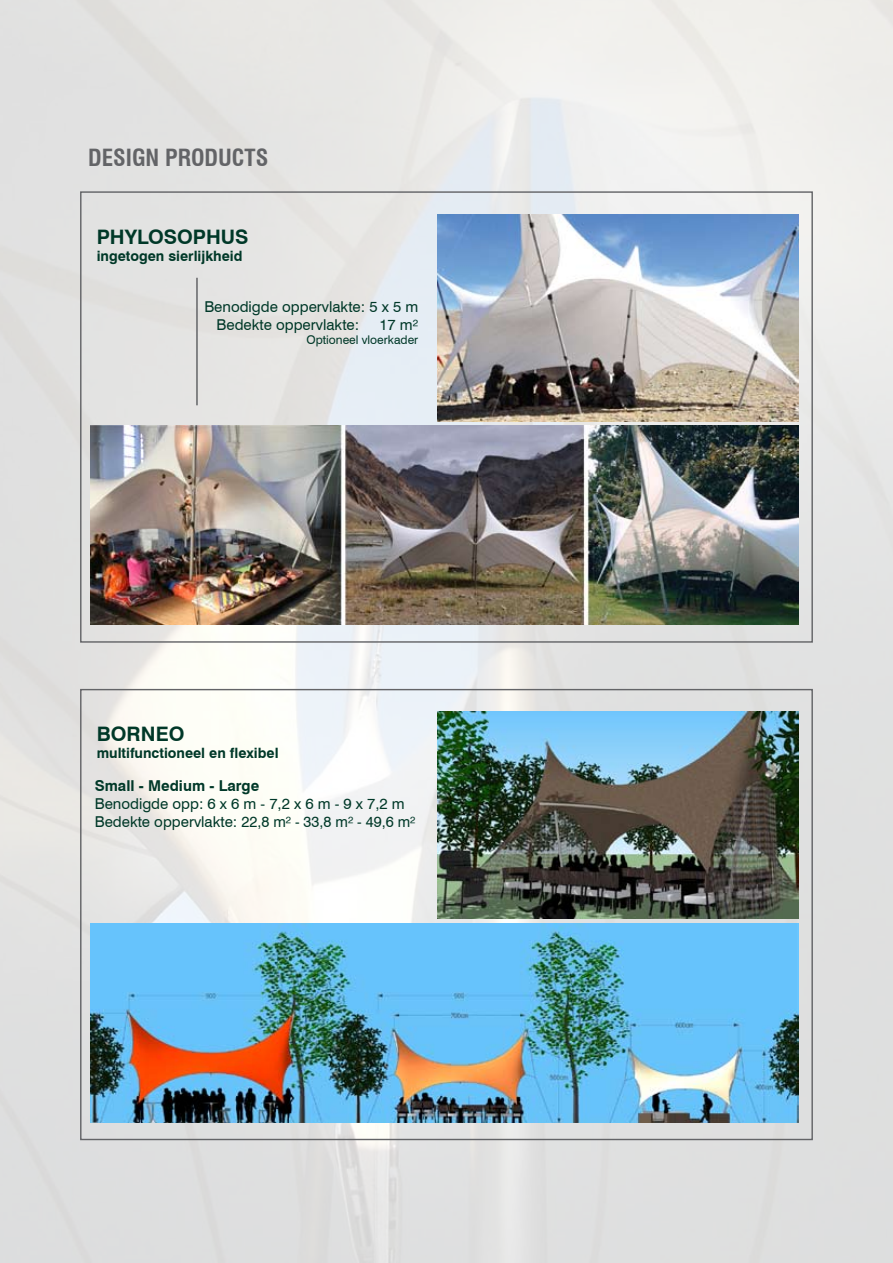
<style>
.page{position:relative;width:893px;height:1263px;background:#fff}
.page>*{position:absolute;margin:0;border:0;box-sizing:border-box;transform-origin:0 0}
.t1{font:700 condensed 23.1px "Swiss 721 BT";color:#636467}
.t2{font:700 19.95px "Swiss 721 BT";color:#003828}
.t3{font:15px/18px "Swiss 721 BT";color:#003828}
.t4{font:700 15px "Swiss 721 BT";color:#003828}
.t5{font:700 14.25px "Swiss 721 BT";color:#003828}
.t6{font:12px "Swiss 721 BT";color:#003828}
</style>
<div class="page">
<img style="left:0;top:0;width:893px;height:1263px">
<img style="left:437px;top:214px;width:362px;height:207px">
<img style="left:90px;top:426px;width:709px;height:199px">
<hr style="left:196px;top:278px;width:2px;height:127px;background:#636467">
<img style="left:437px;top:712px;width:362px;height:207px">
<img style="left:90px;top:923px;width:709px;height:199px">
<h1 class="t1" style="left:88px;top:144px;width:182px">DESIGN PRODUCTS</h1>
<h2 class="t2" style="left:97px;top:224px;width:153px">PHYLOSOPHUS</h2>
<p class="t5" style="left:97px;top:247px;width:147px">ingetogen sierlijkheid</p>
<p class="t3" style="left:217px;top:297px;width:203px;text-indent:-12px">Benodigde oppervlakte: 5 x 5 m<br>Bedekte oppervlakte:</p>
<p class="t3" style="left:379px;top:315px;width:40px">17 m²</p>
<p class="t6" style="left:306px;top:333px;width:113px">Optioneel vloerkader</p>
<h2 class="t2" style="left:97px;top:722px;width:89px">BORNEO</h2>
<p class="t5" style="left:97px;top:745px;width:183px">multifunctioneel en flexibel</p>
<p class="t4" style="left:95px;top:776px;width:166px">Small - Medium - Large</p>
<p class="t3" style="left:95px;top:794px;width:322px">Benodigde opp: 6 x 6 m - 7,2 x 6 m - 9 x 7,2 m<br>Bedekte oppervlakte: 22,8 m² - 33,8 m² - 49,6 m²</p>
</div>
